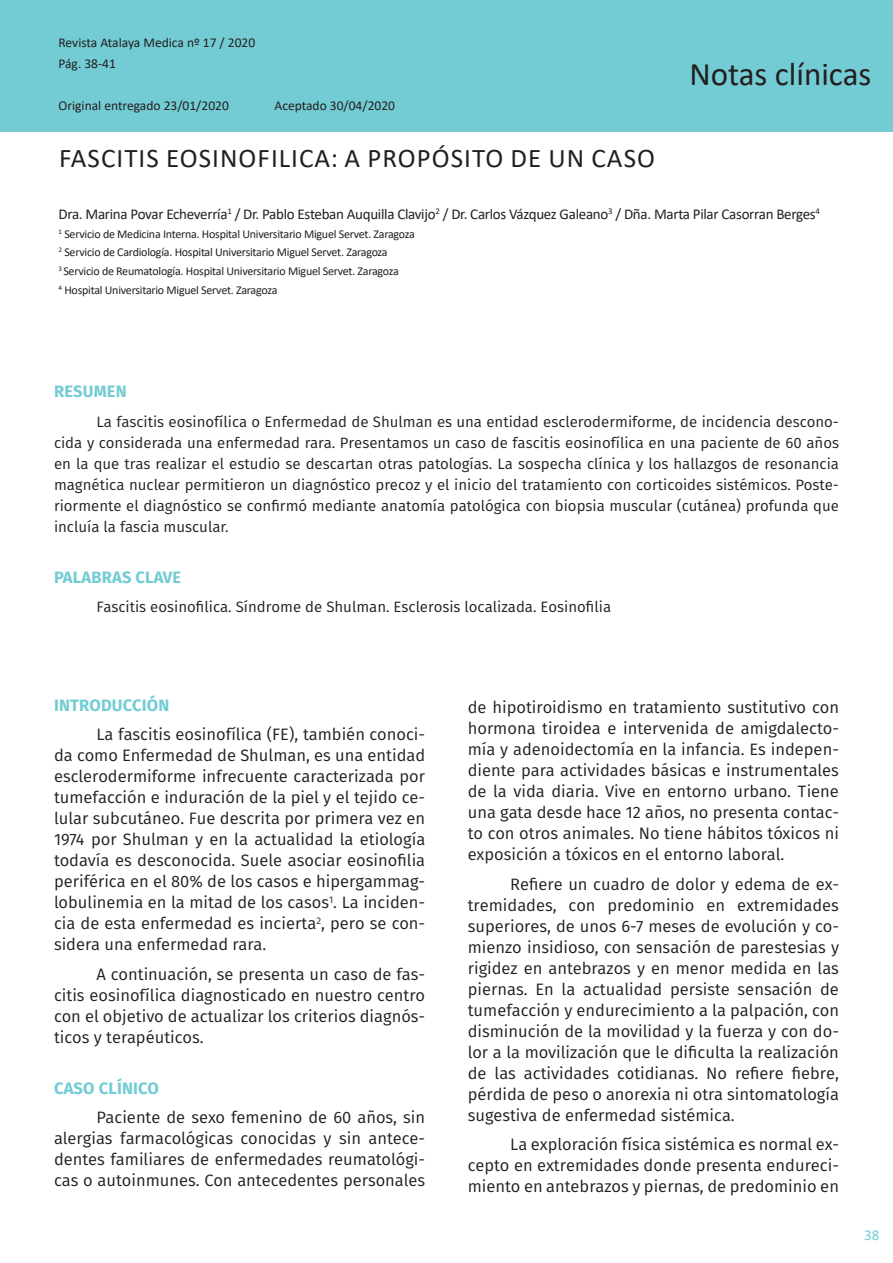
<style>
.page{position:relative;width:893px;height:1263px;background:#fff}
.page>*{position:absolute;margin:0;border:0;box-sizing:border-box;transform-origin:0 0}
.t1{font:33px "Calibri";color:#231f20}
.Encabezado_articulos{font:27px "Calibri";letter-spacing:.04em;color:#231f20}
.Texto{font:16.5px/21px "Fira Sans";color:#231f20;text-align:justify}
.encabezado{font:700 16.5px "Fira Sans";letter-spacing:.01em;color:#73ccd3}
.Texto-2{font:15px/21px "Fira Sans";color:#231f20;text-align:justify}
.Encabezado_articulos-2{font:15px "Calibri";letter-spacing:-.02em;color:#231f20}
.t2{font:15px "Calibri";color:#73ccd3}
.t3{font:13.5px "Calibri";color:#231f20}
.Encabezado_articulos-3{font:12px "Calibri";letter-spacing:-.02em;color:#231f20}
</style>
<div class="page">
<div style="left:0;top:0;width:893px;height:131px;background:#73ccd3"></div>
<p class="t3" style="left:58px;top:33px;width:198px">Revista Atalaya Medica nº 17 / 2020</p>
<p class="t3" style="left:58px;top:54px;width:59px">Pág. 38-41</p>
<p class="t3" style="left:58px;top:96px;width:172px">Original entregado 23/01/2020</p>
<p class="t3" style="left:274px;top:96px;width:122px">Aceptado 30/04/2020</p>
<p class="Encabezado_articulos" style="left:59px;top:140px;width:597px">FASCITIS EOSINOFILICA: A PROPÓSITO DE UN CASO</p>
<h1 class="t1" style="left:689px;top:51px;width:183px">Notas clínicas</h1>
<p class="Encabezado_articulos-2" style="left:58px;top:204px;width:763px">Dra. Marina Povar Echeverría<sup>1</sup> / Dr. Pablo Esteban Auquilla Clavijo<sup>2</sup> / Dr. Carlos Vázquez Galeano<sup>3</sup> / Dña. Marta Pilar Casorran Berges<sup>4</sup></p>
<p class="Encabezado_articulos-3" style="left:58px;top:225px;width:358px"><sup>1</sup> Servicio de Medicina Interna. Hospital Universitario Miguel Servet. Zaragoza</p>
<p class="Encabezado_articulos-3" style="left:58px;top:244px;width:331px"><sup>2</sup> Servicio de Cardiología. Hospital Universitario Miguel Servet. Zaragoza</p>
<p class="Encabezado_articulos-3" style="left:58px;top:263px;width:342px"><sup>3</sup> Servicio de Reumatología. Hospital Universitario Miguel Servet. Zaragoza</p>
<p class="Encabezado_articulos-3" style="left:58px;top:281px;width:220px"><sup>4</sup> Hospital Universitario Miguel Servet. Zaragoza</p>
<p class="encabezado" style="left:54px;top:378px;width:74px">RESUMEN</p>
<p class="Texto-2" style="left:54px;top:411px;width:786px;text-indent:43px">La fascitis eosinofílica o Enfermedad de Shulman es una entidad esclerodermiforme, de incidencia descono&shy;cida y considerada una enfermedad rara. Presentamos un caso de fascitis eosinofílica en una paciente de 60 años en la que tras realizar el estudio se descartan otras patologías. La sospecha clínica y los hallazgos de resonancia magnética nuclear permitieron un diagnóstico precoz y el inicio del tratamiento con corticoides sistémicos. Poste&shy;riormente el diagnóstico se confirmó mediante anatomía patológica con biopsia muscular (cutánea) profunda que incluía la fascia muscular.</p>
<p class="encabezado" style="left:54px;top:563px;width:129px">PALABRAS CLAVE</p>
<p class="Texto-2" style="left:97px;top:596px;width:516px">Fascitis eosinofilica. Síndrome de Shulman. Esclerosis localizada. Eosinofilia</p>
<p class="encabezado" style="left:54px;top:691px;width:117px">INTRODUCCIÓN</p>
<p class="Texto" style="left:54px;top:723px;width:373px;text-indent:43px">La fascitis eosinofílica (FE), también conoci&shy;da como Enfermedad de Shulman, es una entidad esclerodermiforme infrecuente caracterizada por tumefacción e induración de la piel y el tejido ce&shy;lular subcutáneo. Fue descrita por primera vez en 1974 por Shulman y en la actualidad la etiología todavía es desconocida. Suele asociar eosinofilia periférica en el 80% de los casos e hipergammag&shy;lobulinemia en la mitad de los casos<sup>1</sup>. La inciden&shy;cia de esta enfermedad es incierta<sup>2</sup>, pero se con&shy;sidera una enfermedad rara.</p>
<p class="Texto" style="left:54px;top:963px;width:373px;text-indent:43px">A continuación, se presenta un caso de fas&shy;citis eosinofílica diagnosticado en nuestro centro con el objetivo de actualizar los criterios diagnós&shy;ticos y terapéuticos.</p>
<p class="encabezado" style="left:54px;top:1074px;width:106px">CASO CLÍNICO</p>
<p class="Texto" style="left:54px;top:1106px;width:373px;text-indent:43px">Paciente de sexo femenino de 60 años, sin alergias farmacológicas conocidas y sin antece&shy;dentes familiares de enfermedades reumatológi&shy;cas o autoinmunes. Con antecedentes personales</p>
<p class="Texto" style="left:468px;top:696px;width:373px">de hipotiroidismo en tratamiento sustitutivo con hormona tiroidea e intervenida de amigdalecto&shy;mía y adenoidectomía en la infancia. Es indepen&shy;diente para actividades básicas e instrumentales de la vida diaria. Vive en entorno urbano. Tiene una gata desde hace 12 años, no presenta contac&shy;to con otros animales. No tiene hábitos tóxicos ni exposición a tóxicos en el entorno laboral.</p>
<p class="Texto" style="left:468px;top:873px;width:373px;text-indent:43px">Refiere un cuadro de dolor y edema de ex&shy;tremidades, con predominio en extremidades superiores, de unos 6-7 meses de evolución y co&shy;mienzo insidioso, con sensación de parestesias y rigidez en antebrazos y en menor medida en las piernas. En la actualidad persiste sensación de tumefacción y endurecimiento a la palpación, con disminución de la movilidad y la fuerza y con do&shy;lor a la movilización que le dificulta la realización de las actividades cotidianas. No refiere fiebre, pérdida de peso o anorexia ni otra sintomatología sugestiva de enfermedad sistémica.</p>
<p class="Texto" style="left:468px;top:1133px;width:373px;text-indent:43px">La exploración física sistémica es normal ex&shy;cepto en extremidades donde presenta endureci&shy;miento en antebrazos y piernas, de predominio en</p>
<p class="t2" style="left:864px;top:1224px;width:17px">38</p>
</div>
